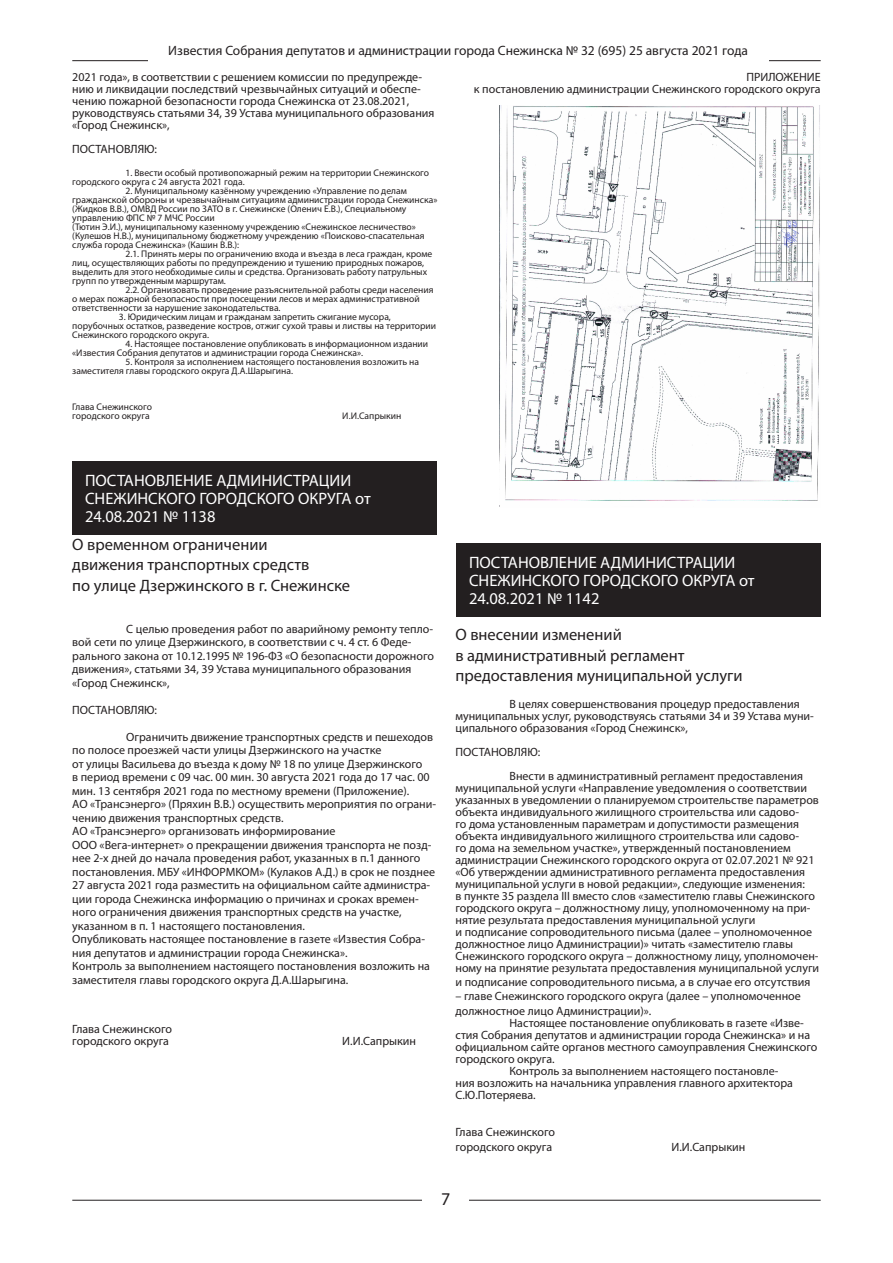
<style>
.page{position:relative;width:893px;height:1263px;background:#fff}
.page>*{position:absolute;margin:0;border:0;box-sizing:border-box;transform-origin:0 0}
.t1{font:18px "Myriad Pro";color:#231f20}
.Подвыворот{font:16.5px "Myriad Pro";color:#231f20}
.Постановление{font:16.5px/18px "Myriad Pro";color:#fff}
.t2{font:13.5px "Myriad Pro";color:#231f20}
.Основной_8_8{font:12px/12px "Myriad Pro";color:#231f20}
.Обычный{font:12px/14.4px "Myriad Pro";color:#231f20}
.Основной_текст_бпОсн{font:12px "Myriad Pro";color:#231f20}
.Основной_текст_с_отс{font:9.6px/9px "Myriad Pro";color:#231f20}
</style>
<div class="page">
<hr style="left:72px;top:60px;width:749px;height:1px;background:#231f20">
<hr style="left:72px;top:1200px;width:749px;height:1px;background:#231f20">
<div style="left:148px;top:39px;width:621px;height:23px;background:#fff"></div>
<div style="left:423px;top:1190px;width:46px;height:22px;background:#fff"></div>
<div style="left:72px;top:461px;width:365px;height:74px;background:#231f20"></div>
<img style="left:499px;top:105px;width:321px;height:402px">
<div style="left:456px;top:543px;width:365px;height:74px;background:#231f20"></div>
<p class="t2" style="left:168px;top:42px;width:581px">Известия Собрания депутатов и администрации города Снежинска № 32 (695) 25 августа 2021 года</p>
<p class="Основной_8_8" style="left:72px;top:71px;width:364px">2021 года», в соответствии с решением комиссии по предупрежде&shy;нию и ликвидации последствий чрезвычайных ситуаций и обеспе&shy;чению пожарной безопасности города Снежинска от 23.08.2021, руководствуясь статьями 34, 39 Устава муниципального образования «Город Снежинск»,</p>
<p class="Обычный" style="left:72px;top:141px;width:86px">ПОСТАНОВЛЯЮ:</p>
<p class="Основной_текст_с_отс" style="left:72px;top:168px;width:358px;text-indent:53px">1. Ввести особый противопожарный режим на территории Снежинского городского округа с 24 августа 2021 года.</p>
<p class="Основной_текст_с_отс" style="left:72px;top:186px;width:367px;text-indent:53px">2. Муниципальному казённому учреждению «Управление по делам гражданской обороны и чрезвычайным ситуациям администрации города Снежинска» (Жидков В.В.), ОМВД России по ЗАТО в г. Снежинске (Оленич Е.В.), Специальному управлению ФПС № 7 МЧС России</p>
<p class="Основной_текст_с_отс" style="left:72px;top:222px;width:354px">(Тютин Э.И.), муниципальному казенному учреждению «Снежинское лесничество» (Кулешов Н.В.), муниципальному бюджетному учреждению «Поисково-спасательная служба города Снежинска» (Кашин В.В.):</p>
<p class="Основной_текст_с_отс" style="left:72px;top:249px;width:362px;text-indent:53px">2.1. Принять меры по ограничению входа и въезда в леса граждан, кроме лиц, осуществляющих работы по предупреждению и тушению природных пожаров, выделить для этого необходимые силы и средства. Организовать работу патрульных групп по утвержденным маршрутам.</p>
<p class="Основной_текст_с_отс" style="left:72px;top:285px;width:363px;text-indent:53px">2.2. Организовать проведение разъяснительной работы среди населения о мерах пожарной безопасности при посещении лесов и мерах административной ответственности за нарушение законодательства.</p>
<p class="Основной_текст_с_отс" style="left:119px;top:312px;width:274px">3. Юридическим лицам и гражданам запретить сжигание мусора,</p>
<p class="Основной_текст_с_отс" style="left:72px;top:321px;width:365px">порубочных остатков, разведение костров, отжиг сухой травы и листвы на территории<br>Снежинского городского округа.</p>
<p class="Основной_текст_с_отс" style="left:72px;top:339px;width:357px;text-indent:53px">4. Настоящее постановление опубликовать в информационном издании «Известия Собрания депутатов и администрации города Снежинска».</p>
<p class="Основной_текст_с_отс" style="left:72px;top:357px;width:348px;text-indent:53px">5. Контроля за исполнением настоящего постановления возложить на заместителя главы городского округа Д.А.Шарыгина.</p>
<p class="Основной_текст_с_отс" style="left:72px;top:402px;width:81px">Глава Снежинского</p>
<p class="Основной_текст_с_отс" style="left:72px;top:411px;width:79px">городского округа</p>
<p class="Основной_текст_с_отс" style="left:342px;top:411px;width:61px">И.И.Сапрыкин</p>
<p class="Основной_8_8" style="left:746px;top:71px;width:76px">ПРИЛОЖЕНИЕ</p>
<p class="Основной_8_8" style="left:474px;top:83px;width:348px">к постановлению администрации Снежинского городского округа</p>
<p class="Постановление" style="left:85px;top:471px;width:287px">ПОСТАНОВЛЕНИЕ АДМИНИСТРАЦИИ<br>СНЕЖИНСКОГО ГОРОДСКОГО ОКРУГА от<br>24.08.2021 № 1138</p>
<p class="Подвыворот" style="left:72px;top:534px;width:197px">О временном ограничении</p>
<p class="Подвыворот" style="left:72px;top:554px;width:238px">движения транспортных средств</p>
<p class="Подвыворот" style="left:72px;top:575px;width:279px">по улице Дзержинского в г. Снежинске</p>
<p class="Основной_8_8" style="left:72px;top:622px;width:363px;line-height:13.5px;text-indent:54px">С целью проведения работ по аварийному ремонту тепло&shy;вой сети по улице Дзержинского, в соответствии с ч. 4 ст. 6 Феде&shy;рального закона от 10.12.1995 № 196-ФЗ «О безопасности дорожного движения», статьями 34, 39 Устава муниципального образования «Город Снежинск»,</p>
<p class="Основной_8_8" style="left:72px;top:704px;width:86px">ПОСТАНОВЛЯЮ:</p>
<p class="Основной_8_8" style="left:126px;top:731px;width:308px">Ограничить движение транспортных средств и пешеходов</p>
<p class="Основной_8_8" style="left:72px;top:744px;width:311px">по полосе проезжей части улицы Дзержинского на участке</p>
<p class="Основной_8_8" style="left:72px;top:757px;width:359px;line-height:13.5px">от улицы Васильева до въезда к дому № 18 по улице Дзержинского в период времени с 09 час. 00 мин. 30 августа 2021 года до 17 час. 00 мин. 13 сентября 2021 года по местному времени (Приложение).</p>
<p class="Основной_8_8" style="left:72px;top:797px;width:365px;line-height:13.5px">АО «Трансэнерго» (Пряхин В.В.) осуществить мероприятия по ограни&shy;чению движения транспортных средств.</p>
<p class="Основной_8_8" style="left:72px;top:825px;width:265px">АО «Трансэнерго» организовать информирование</p>
<p class="Основной_8_8" style="left:72px;top:838px;width:364px;line-height:13.5px">ООО «Вега-интернет» о прекращении движения транспорта не позд&shy;нее 2-х дней до начала проведения работ, указанных в п.1 данного постановления. МБУ «ИНФОРМКОМ» (Кулаков А.Д.) в срок не позднее</p>
<p class="Основной_8_8" style="left:72px;top:878px;width:359px;line-height:13.5px">27 августа 2021 года разместить на официальном сайте администра&shy;ции города Снежинска информацию о причинах и сроках времен&shy;ного ограничения движения транспортных средств на участке, указанном в п. 1 настоящего постановления.</p>
<p class="Основной_8_8" style="left:72px;top:932px;width:354px;line-height:13.5px">Опубликовать настоящее постановление в газете «Известия Собра&shy;ния депутатов и администрации города Снежинска».</p>
<p class="Основной_8_8" style="left:72px;top:959px;width:359px;line-height:13.5px">Контроль за выполнением настоящего постановления возложить на заместителя главы городского округа Д.А.Шарыгина.</p>
<p class="Основной_8_8" style="left:72px;top:1023px;width:101px">Глава Снежинского</p>
<p class="Основной_8_8" style="left:72px;top:1035px;width:98px">городского округа</p>
<p class="Основной_8_8" style="left:342px;top:1035px;width:75px">И.И.Сапрыкин</p>
<p class="Постановление" style="left:469px;top:554px;width:287px">ПОСТАНОВЛЕНИЕ АДМИНИСТРАЦИИ<br>СНЕЖИНСКОГО ГОРОДСКОГО ОКРУГА от<br>24.08.2021 № 1142</p>
<p class="Подвыворот" style="left:455px;top:624px;width:168px">О внесении изменений</p>
<p class="Подвыворот" style="left:455px;top:645px;width:231px">в административный регламент</p>
<p class="Подвыворот" style="left:455px;top:665px;width:289px">предоставления муниципальной услуги</p>
<p class="Основной_8_8" style="left:455px;top:697px;width:360px;text-indent:54px">В целях совершенствования процедур предоставления муниципальных услуг, руководствуясь статьями 34 и 39 Устава муни&shy;ципального образования «Город Снежинск»,</p>
<p class="Основной_8_8" style="left:455px;top:745px;width:86px">ПОСТАНОВЛЯЮ:</p>
<p class="Основной_8_8" style="left:455px;top:769px;width:365px;text-indent:54px">Внести в административный регламент предоставления муниципальной услуги «Направление уведомления о соответствии указанных в уведомлении о планируемом строительстве параметров объекта индивидуального жилищного строительства или садово-<br>го дома установленным параметрам и допустимости размещения объекта индивидуального жилищного строительства или садово-<br>го дома на земельном участке», утвержденный постановлением администрации Снежинского городского округа от 02.07.2021 № 921 «Об утверждении административного регламента предоставления муниципальной услуги в новой редакции», следующие изменения:</p>
<p class="Основной_8_8" style="left:455px;top:889px;width:361px">в пункте 35 раздела III вместо слов «заместителю главы Снежинского городского округа – должностному лицу, уполномоченному на при&shy;нятие результата предоставления муниципальной услуги</p>
<p class="Основной_8_8" style="left:455px;top:925px;width:365px">и подписание сопроводительного письма (далее – уполномоченное должностное лицо Администрации)» читать «заместителю главы Снежинского городского округа – должностному лицу, уполномочен&shy;ному на принятие результата предоставления муниципальной услуги</p>
<p class="Обычный" style="left:455px;top:974px;width:356px">и подписание сопроводительного письма, а в случае его отсутствия</p>
<p class="Обычный" style="left:455px;top:989px;width:347px">– главе Снежинского городского округа (далее – уполномоченное должностное лицо Администрации)».</p>
<p class="Основной_8_8" style="left:455px;top:1016px;width:363px;text-indent:54px">Настоящее постановление опубликовать в газете «Изве&shy;стия Собрания депутатов и администрации города Снежинска» и на официальном сайте органов местного самоуправления Снежинского городского округа.</p>
<p class="Основной_8_8" style="left:455px;top:1064px;width:339px;text-indent:54px">Контроль за выполнением настоящего постановле&shy;ния возложить на начальника управления главного архитектора<br>С.Ю.Потеряева.</p>
<p class="Основной_текст_бпОсн" style="left:455px;top:1124px;width:101px">Глава Снежинского</p>
<p class="Основной_текст_бпОсн" style="left:455px;top:1139px;width:98px">городского округа</p>
<p class="Основной_текст_бпОсн" style="left:671px;top:1139px;width:75px">И.И.Сапрыкин</p>
<h1 class="t1" style="left:441px;top:1188px;width:11px">7</h1>
</div>
